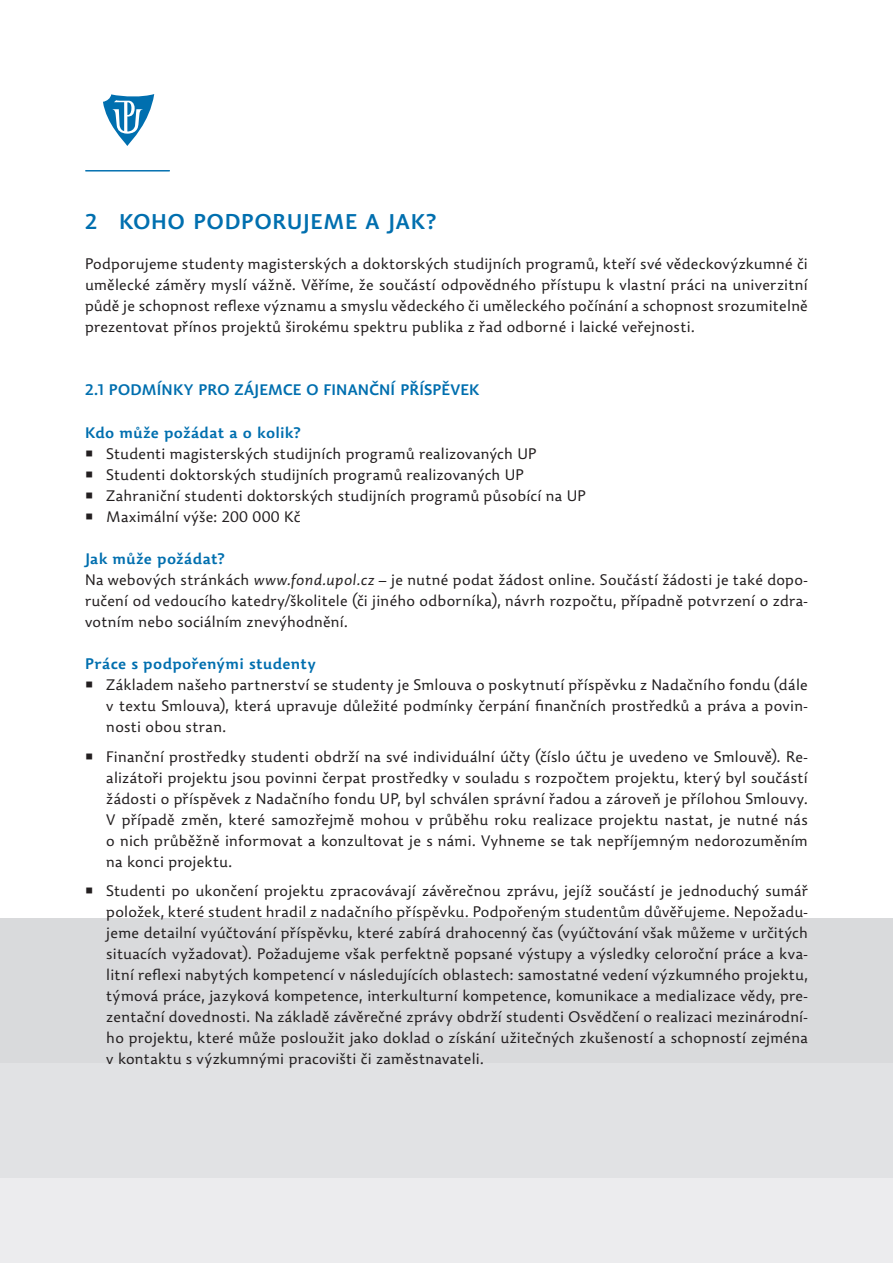
<style>
.page{position:relative;width:893px;height:1263px;background:#fff}
.page>*{position:absolute;margin:0;border:0;box-sizing:border-box;transform-origin:0 0}
.t1{font:600 21px "Dederon SLOT";letter-spacing:.04em;color:#006faf}
.t2{font:300 15px/21px "Dederon SLOT";letter-spacing:.015em;color:#231f20;text-align:justify}
.t3{font:600 15px "Dederon SLOT";letter-spacing:.015em;color:#006faf}
.s1{font-weight:600;color:#006faf}
.s2{font-style:italic}
</style>
<div class="page">
<div style="left:0;top:1178px;width:893px;height:85px;background:#ececee"></div>
<div style="left:0;top:1063px;width:893px;height:115px;background:#e1e2e4"></div>
<div style="left:0;top:918px;width:893px;height:145px;background:#d9dadc"></div>
<svg style="left:103px;top:94px;width:51px;height:52px"></svg>
<hr style="left:86px;top:170px;width:83px;height:1px;background:#006faf">
<h1 class="t1" style="left:85px;top:208px;width:353px">2 KOHO PODPORUJEME A JAK?</h1>
<p class="t2" style="left:85px;top:254px;width:724px">Podporujeme studenty magisterských a doktorských studijních programů, kteří své vědeckovýzkumné či umělecké záměry myslí vážně. Věříme, že součástí odpovědného přístupu k vlastní práci na univerzitní půdě je schopnost reflexe významu a smyslu vědeckého či uměleckého počínání a schopnost srozumitelně prezentovat přínos projektů širokému spektru publika z řad odborné i laické veřejnosti.</p>
<p class="t3" style="left:85px;top:381px;width:396px">2.1 PODMÍNKY PRO ZÁJEMCE O FINANČNÍ PŘÍSPĚVEK</p>
<p class="t3" style="left:85px;top:423px;width:217px">Kdo může požádat a o kolik?</p>
<p class="t2" style="left:106px;top:443px;width:481px;text-align:left">Studenti magisterských studijních programů realizovaných UP Studenti doktorských studijních programů realizovaných UP Zahraniční studenti doktorských studijních programů působící na UP Maximální výše: 200 000 Kč</p>
<p class="t2" style="left:85px;top:548px;width:724px;text-align:left"><span class="s1">Jak může požádat?<br></span>Na webových stránkách <span class="s2">www.fond.upol.cz</span> – je nutné podat žádost online. Součástí žádosti je také dopo&shy;ručení od vedoucího katedry/školitele (či jiného odborníka), návrh rozpočtu, případně potvrzení o zdra&shy;votním nebo sociálním znevýhodnění.</p>
<p class="t3" style="left:85px;top:655px;width:232px">Práce s podpořenými studenty</p>
<p class="t2" style="left:106px;top:674px;width:703px">Základem našeho partnerství se studenty je Smlouva o poskytnutí příspěvku z Nadačního fondu (dále v textu Smlouva), která upravuje důležité podmínky čerpání finančních prostředků a práva a povin&shy;nosti obou stran.</p>
<p class="t2" style="left:106px;top:746px;width:703px;text-align:left">Finanční prostředky studenti obdrží na své individuální účty (číslo účtu je uvedeno ve Smlouvě). Re&shy;alizátoři projektu jsou povinni čerpat prostředky v souladu s rozpočtem projektu, který byl součástí žádosti o příspěvek z Nadačního fondu UP, byl schválen správní řadou a zároveň je přílohou Smlouvy.<br>V případě změn, které samozřejmě mohou v průběhu roku realizace projektu nastat, je nutné nás o nich průběžně informovat a konzultovat je s námi. Vyhneme se tak nepříjemným nedorozuměním na konci projektu.</p>
<p class="t2" style="left:106px;top:880px;width:703px">Studenti po ukončení projektu zpracovávají závěrečnou zprávu, jejíž součástí je jednoduchý sumář položek, které student hradil z nadačního příspěvku. Podpořeným studentům důvěřujeme. Nepožadu&shy;jeme detailní vyúčtování příspěvku, které zabírá drahocenný čas (vyúčtování však můžeme v určitých situacích vyžadovat). Požadujeme však perfektně popsané výstupy a výsledky celoroční práce a kva&shy;litní reflexi nabytých kompetencí v následujících oblastech: samostatné vedení výzkumného projektu, týmová práce, jazyková kompetence, interkulturní kompetence, komunikace a medializace vědy, pre&shy;zentační dovednosti. Na základě závěrečné zprávy obdrží studenti Osvědčení o realizaci mezinárodní&shy;ho projektu, které může posloužit jako doklad o získání užitečných zkušeností a schopností zejména v kontaktu s výzkumnými pracovišti či zaměstnavateli.</p>
</div>
